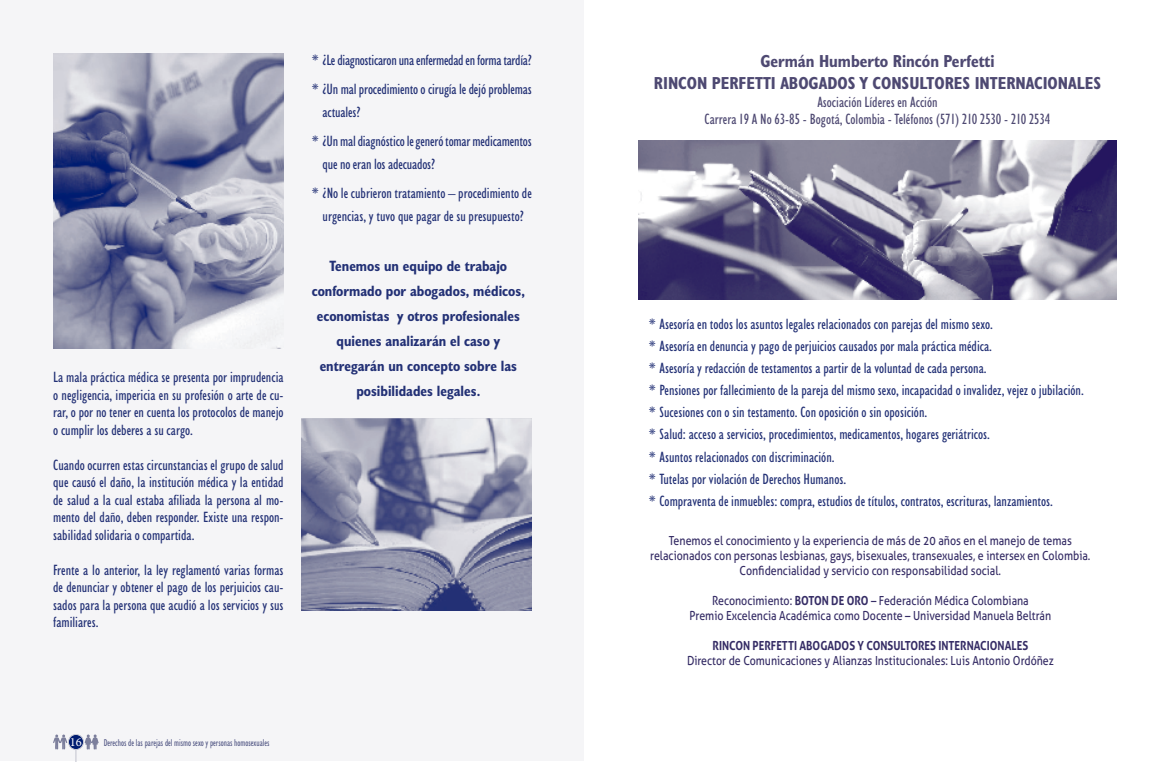
<style>
.page{position:relative;width:1170px;height:762px;background:#fff}
.page>*{position:absolute;margin:0;border:0;box-sizing:border-box;transform-origin:0 0}
.t1{font:700 condensed 17.5px "Humanist 521 BT";color:#4e4972}
.t2{font:condensed 15px/17.5px "Humanist 521 BT";color:#223075;text-align:justify}
.t3{font:700 condensed 15px/25px "Humanist 521 BT";color:#223075;text-align:center}
.t4{font:condensed 15px/29.6px "Humanist 521 BT";letter-spacing:-.02em;color:#223075}
.t5{font:condensed 15px/17.5px "Humanist 521 BT";color:#4e4972;text-align:center}
.t6{font:12.5px/15px "Aller";color:#352c65;text-align:center;scale:.85 1}
.t7{font:700 12.5px "Aller";color:#352c65;scale:.85 1}
.t8{font:12.5px "Minion Pro";color:#fff}
.t9{font:condensed 10px "Humanist 521 BT";color:#545986;scale:.9 1}
.s1{font-weight:700}
</style>
<div class="page">
<div style="left:0;top:1px;width:584px;height:760px;background:#f5f5f7"></div>
<svg style="left:85px;top:734px;width:14px;height:15px"></svg>
<div style="left:68px;top:734px;width:15px;height:15px;background:#001c71;border-radius:50%"></div>
<div style="left:68px;top:734px;width:16px;height:16px;border:1px solid #cccdd6;border-radius:50%"></div>
<svg style="left:53px;top:734px;width:14px;height:15px"></svg>
<svg style="left:75px;top:750px;width:1px;height:12px"></svg>
<img style="left:53px;top:53px;width:230px;height:296px">
<img style="left:301px;top:419px;width:230px;height:192px">
<img style="left:638px;top:140px;width:478px;height:159px">
<p class="t2" style="left:53px;top:368px;width:232px">La mala práctica médica se presenta por imprudencia o negligencia, impericia en su profesión o arte de cu&shy;rar, o por no tener en cuenta los protocolos de manejo o cumplir los deberes a su cargo.</p>
<p class="t2" style="left:53px;top:456px;width:232px">Cuando ocurren estas circunstancias el grupo de salud que causó el daño, la institución médica y la entidad de salud a la cual estaba afiliada la persona al mo&shy;mento del daño, deben responder. Existe una respon&shy;sabilidad solidaria o compartida.</p>
<p class="t2" style="left:53px;top:561px;width:232px">Frente a lo anterior, la ley reglamentó varias formas de denunciar y obtener el pago de los perjuicios cau&shy;sados para la persona que acudió a los servicios y sus familiares.</p>
<p class="t4" style="left:312px;top:45px;width:221px">* ¿Le diagnosticaron una enfermedad en forma tardía? * ¿Un mal procedimiento o cirugía le dejó problemas</p>
<p class="t2" style="left:312px;top:97px;width:221px;line-height:29.6px;text-indent:11px">actuales?<br>* ¿Un mal diagnóstico le generó tomar medicamentos</p>
<p class="t2" style="left:312px;top:149px;width:221px;line-height:29.6px;text-indent:11px">que no eran los adecuados?<br>* ¿No le cubrieron tratamiento – procedimiento de</p>
<p class="t2" style="left:322px;top:207px;width:203px">urgencias, y tuvo que pagar de su presupuesto?</p>
<p class="t3" style="left:312px;top:253px;width:215px">Tenemos un equipo de trabajo conformado por abogados, médicos, economistas y otros profesionales quienes analizarán el caso y entregarán un concepto sobre las posibilidades legales.</p>
<p class="t8" style="left:70px;top:733px;width:13px">16</p>
<p class="t9" style="left:104px;top:736px;width:186px">Derechos de las parejas del mismo sexo y personas homosexuales</p>
<p class="t1" style="left:760px;top:50px;width:236px">Germán Humberto Rincón Perfetti</p>
<p class="t1" style="left:654px;top:72px;width:10px">RINCON</p>
<p class="t1" style="left:711px;top:72px;width:79px">PERFETTI ABOGA</p>
<p class="t1" style="left:827px;top:72px;width:56px">DOS YCONSUL</p>
<p class="t1" style="left:926px;top:72px;width:18px">TORES</p>
<p class="t1" style="left:974px;top:72px;width:33px">INTERNACIONALES</p>
<p class="t5" style="left:704px;top:93px;width:347px">Asociación Líderes en Acción<br>Carrera 19 A No 63-85 - Bogotá, Colombia - Teléfonos (571) 210 2530 - 210 2534</p>
<p class="t2" style="left:648px;top:313px;width:436px;line-height:22.1px;text-align:left">* Asesoría en todos los asuntos legales relacionados con parejas del mismo sexo.<br>* Asesoría en denuncia y pago de perjuicios causados por mala práctica médica.<br>* Asesoría y redacción de testamentos a partir de la voluntad de cada persona.<br>* Pensiones por fallecimiento de la pareja del mismo sexo, incapacidad o invalidez, vejez o jubilación. * Sucesiones con o sin testamento. Con oposición o sin oposición.<br>* Salud: acceso a servicios, procedimientos, medicamentos, hogares geriátricos.<br>* Asuntos relacionados con discriminación.<br>* Tutelas por violación de Derechos Humanos.<br>* Compraventa de inmuebles: compra, estudios de títulos, contratos, escrituras, lanzamientos.</p>
<p class="t6" style="left:650px;top:533px;width:519px">Tenemos el conocimiento y la experiencia de más de 20 años en el manejo de temas relacionados con personas lesbianas, gays, bisexuales, transexuales, e intersex en Colombia.<br>Confidencialidad y servicio con responsabilidad social.</p>
<p class="t6" style="left:689px;top:593px;width:427px">Reconocimiento: <span class="s1">BOTON DE ORO</span> – Federación Médica Colombiana<br>Premio Excelencia Académica como Docente – Universidad Manuela Beltrán</p>
<p class="t7" style="left:712px;top:638px;width:373px">RINCON PERFETTI ABOGADOS Y CONSULTORES INTERNACIONALES</p>
<p class="t6" style="left:687px;top:653px;width:433px">Director de Comunicaciones y Alianzas Institucionales: Luis Antonio Ordóñez</p>
</div>
